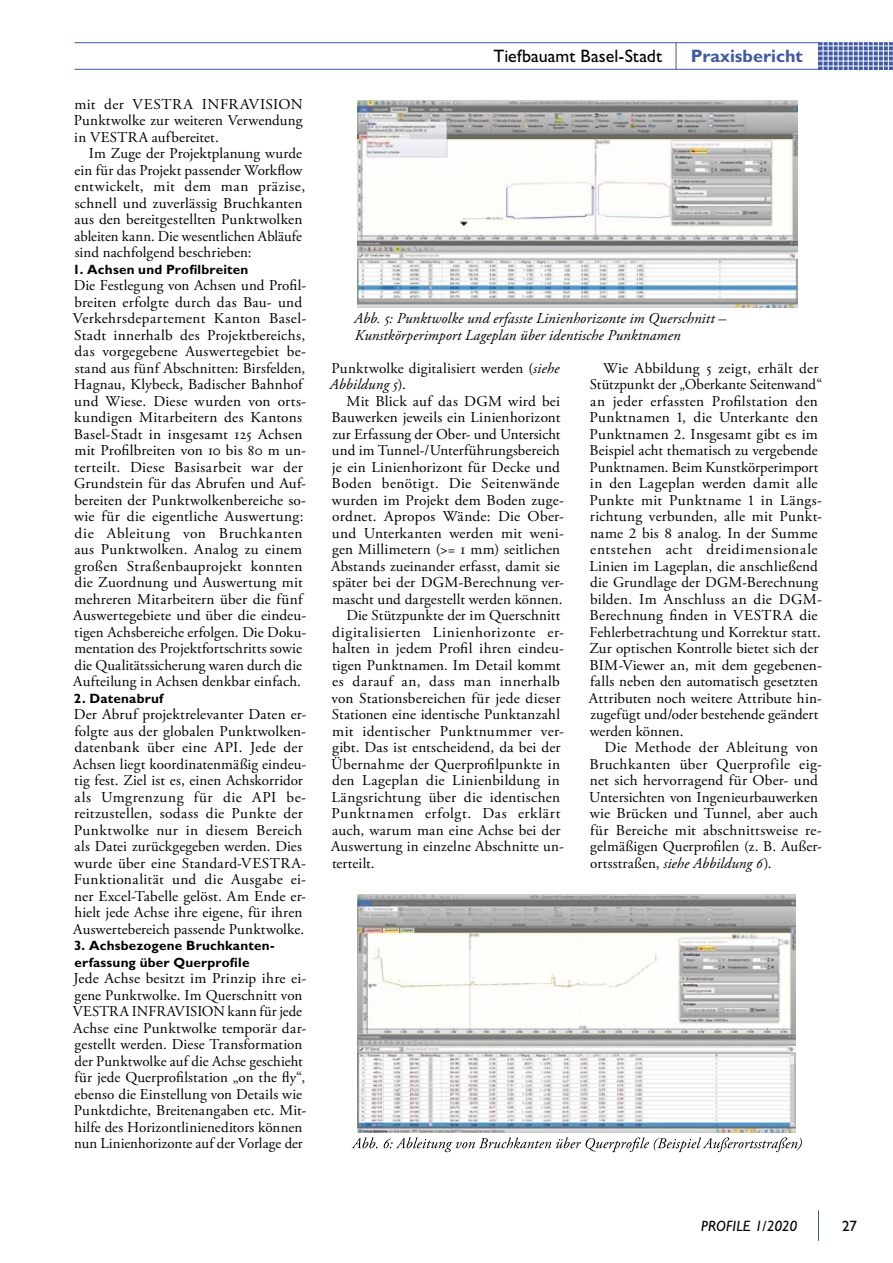
<style>
.page{position:relative;width:893px;height:1263px;background:#fff}
.page>*{position:absolute;margin:0;border:0;box-sizing:border-box;transform-origin:0 0}
.t1{font:18px "Gill Sans";letter-spacing:.005em;color:#000}
.t2{font:700 18px "Gill Sans";color:#4059a4}
.t3{font:15px/16.5px "Adobe Garamond Pro";letter-spacing:.015em;color:#000}
.t4{font:italic 15px/16.5px "Adobe Garamond Pro";letter-spacing:.005em;color:#000}
.t5{font:15px "Adobe Garamond Pro";letter-spacing:.04em;color:#000}
.t6{font:15px "Adobe Garamond Pro";letter-spacing:.035em;color:#000}
.t7{font:italic 15px "Gill Sans";letter-spacing:.005em;color:#000}
.t8{font:15px "Gill Sans";color:#000}
.t9{font:700 13.5px/16.5px "Gill Sans";letter-spacing:.015em;color:#000}
.s1{font-style:italic}
</style>
<div class="page">
<svg style="left:818px;top:43px;width:74px;height:26px"></svg>
<hr style="left:75px;top:42px;width:818px;height:1px;background:#4059a4">
<hr style="left:75px;top:69px;width:748px;height:1px;background:#4059a4">
<svg style="left:676px;top:43px;width:1px;height:26px"></svg>
<hr style="left:817px;top:66px;width:76px;height:1px;background:#fff">
<hr style="left:817px;top:61px;width:76px;height:1px;background:#fff">
<hr style="left:817px;top:56px;width:76px;height:1px;background:#fff">
<hr style="left:817px;top:51px;width:76px;height:1px;background:#fff">
<hr style="left:817px;top:46px;width:76px;height:1px;background:#fff">
<hr style="left:843px;top:11px;width:1px;height:75px;background:#fff">
<hr style="left:838px;top:11px;width:1px;height:75px;background:#fff">
<hr style="left:833px;top:10px;width:1px;height:76px;background:#fff">
<hr style="left:828px;top:10px;width:1px;height:76px;background:#fff">
<hr style="left:823px;top:10px;width:1px;height:76px;background:#fff">
<hr style="left:868px;top:15px;width:1px;height:75px;background:#fff">
<hr style="left:863px;top:15px;width:1px;height:75px;background:#fff">
<hr style="left:858px;top:14px;width:1px;height:75px;background:#fff">
<hr style="left:853px;top:14px;width:1px;height:76px;background:#fff">
<hr style="left:848px;top:14px;width:1px;height:76px;background:#fff">
<hr style="left:892px;top:20px;width:1px;height:75px;background:#fff">
<hr style="left:888px;top:19px;width:1px;height:76px;background:#fff">
<hr style="left:883px;top:19px;width:1px;height:75px;background:#fff">
<hr style="left:878px;top:19px;width:1px;height:76px;background:#fff">
<hr style="left:873px;top:19px;width:1px;height:76px;background:#fff">
<hr style="left:818px;top:1210px;width:1px;height:31px;background:#4059a4">
<img style="left:357px;top:895px;width:439px;height:237px">
<img style="left:357px;top:100px;width:441px;height:208px">
<svg style="left:352px;top:1137px;width:450px;height:15px"></svg>
<p class="t3" style="left:74px;top:96px;width:230px;text-align:justify">mit der VESTRA INFRAVISION Punktwolke zur weiteren Verwendung in VESTRA aufbereitet.</p>
<p class="t3" style="left:75px;top:146px;width:232px;text-indent:14px">Im Zuge der Projektplanung wurde ein für das Projekt passender Workflow entwickelt, mit dem man präzise, schnell und zuverlässig Bruchkanten aus den bereitgestellten Punktwolken ableiten kann. Die wesentlichen Abläufe sind nachfolgend beschrieben:</p>
<p class="t9" style="left:73px;top:261px;width:177px">1. Achsen und Profilbreiten</p>
<p class="t3" style="left:73px;top:278px;width:235px">Die Festlegung von Achsen und Profil&shy;breiten erfolgte durch das Bau- und Verkehrsdepartement Kanton Basel-Stadt innerhalb des Projektbereichs, das vorgegebene Auswertegebiet be&shy;stand aus fünf Abschnitten: Birsfelden, Hagnau, Klybeck, Badischer Bahnhof und Wiese. Diese wurden von orts&shy;kundigen Mitarbeitern des Kantons Basel-Stadt in insgesamt 125 Achsen mit Profilbreiten von 10 bis 80 m un&shy;terteilt. Diese Basisarbeit war der Grundstein für das Abrufen und Auf&shy;bereiten der Punktwolkenbereiche so&shy;wie für die eigentliche Auswertung: die Ableitung von Bruchkanten aus Punktwolken. Analog zu einem großen Straßenbauprojekt konnten die Zuordnung und Auswertung mit mehreren Mitarbeitern über die fünf Auswertegebiete und über die eindeu&shy;tigen Achsbereiche erfolgen. Die Doku&shy;mentation des Projektfortschritts sowie die Qualitätssicherung waren durch die Aufteilung in Achsen denkbar einfach.</p>
<p class="t9" style="left:74px;top:690px;width:91px">2. Datenabruf</p>
<p class="t3" style="left:73px;top:707px;width:234px">Der Abruf projektrelevanter Daten er&shy;folgte aus der globalen Punktwolken&shy;datenbank über eine API. Jede der Achsen liegt koordinatenmäßig eindeu&shy;tig fest. Ziel ist es, einen Achskorridor als Umgrenzung für die API be&shy;reitzustellen, sodass die Punkte der Punktwolke nur in diesem Bereich als Datei zurückgegeben werden. Dies wurde über eine Standard-VESTRA-Funktionalität und die Ausgabe ei&shy;ner Excel-Tabelle gelöst. Am Ende er&shy;hielt jede Achse ihre eigene, für ihren Auswertebereich passende Punktwolke.</p>
<p class="t9" style="left:74px;top:937px;width:202px">3. Achsbezogene Bruchkanten&shy;erfassung über Querprofile</p>
<p class="t3" style="left:73px;top:971px;width:235px">Jede Achse besitzt im Prinzip ihre ei&shy;gene Punktwolke. Im Querschnitt von VESTRA INFRAVISION kann für jede Achse eine Punktwolke temporär dar&shy;gestellt werden. Diese Transformation der Punktwolke auf die Achse geschieht für jede Querprofilstation „on the fly“, ebenso die Einstellung von Details wie Punktdichte, Breitenangaben etc. Mit&shy;hilfe des Horizontlinieneditors können nun Linienhorizonte auf der Vorlage der</p>
<p class="t1" style="left:493px;top:46px;width:170px">Tiefbauamt Basel-Stadt</p>
<p class="t2" style="left:691px;top:45px;width:114px">Praxisbericht</p>
<p class="t4" style="left:354px;top:310px;width:373px">Abb. 5: Punktwolke und erfasste Linienhorizonte im Querschnitt –<br>Kunstkörperimport Lageplan über identische Punktnamen</p>
<p class="t3" style="left:330px;top:360px;width:231px">Punktwolke digitalisiert werden (<span class="s1">siehe<br>Abbildung 5</span>).</p>
<p class="t3" style="left:346px;top:393px;width:215px">Mit Blick auf das DGM wird bei</p>
<p class="t3" style="left:332px;top:410px;width:230px">Bauwerken jeweils ein Linienhorizont</p>
<p class="t3" style="left:332px;top:426px;width:230px">zur Erfassung der Ober- und Untersicht</p>
<p class="t3" style="left:332px;top:443px;width:230px">und im Tunnel-/Unterführungsbereich</p>
<p class="t3" style="left:332px;top:459px;width:230px">je ein Linienhorizont für Decke und</p>
<p class="t3" style="left:332px;top:476px;width:230px">Boden benötigt. Die Seitenwände</p>
<p class="t3" style="left:332px;top:492px;width:234px">wurden im Projekt dem Boden zuge-</p>
<p class="t3" style="left:332px;top:509px;width:233px">ordnet. Apropos Wände: Die Ober-</p>
<p class="t3" style="left:332px;top:525px;width:233px">und Unterkanten werden mit weni-</p>
<p class="t3" style="left:332px;top:542px;width:229px">gen Millimetern (&gt;= 1 mm) seitlichen</p>
<p class="t3" style="left:331px;top:558px;width:230px">Abstands zueinander erfasst, damit sie</p>
<p class="t3" style="left:332px;top:575px;width:233px">später bei der DGM-Berechnung ver-</p>
<p class="t3" style="left:332px;top:591px;width:232px">mascht und dargestellt werden können.</p>
<p class="t3" style="left:347px;top:608px;width:215px">Die Stützpunkte der im Querschnitt</p>
<p class="t5" style="left:332px;top:623px;width:233px">digitalisierten Linienhorizonte er-</p>
<p class="t3" style="left:332px;top:641px;width:233px">halten in jedem Profil ihren eindeu-</p>
<p class="t3" style="left:332px;top:657px;width:230px">tigen Punktnamen. Im Detail kommt</p>
<p class="t6" style="left:332px;top:672px;width:229px">es darauf an, dass man innerhalb</p>
<p class="t3" style="left:331px;top:690px;width:231px">von Stationsbereichen für jede dieser</p>
<p class="t3" style="left:332px;top:707px;width:230px">Stationen eine identische Punktanzahl</p>
<p class="t3" style="left:332px;top:723px;width:233px">mit identischer Punktnummer ver-</p>
<p class="t3" style="left:332px;top:740px;width:230px">gibt. Das ist entscheidend, da bei der</p>
<p class="t3" style="left:331px;top:756px;width:230px">Übernahme der Querprofilpunkte in</p>
<p class="t3" style="left:332px;top:773px;width:229px">den Lageplan die Linienbildung in</p>
<p class="t3" style="left:331px;top:789px;width:230px">Längsrichtung über die identischen</p>
<p class="t5" style="left:332px;top:804px;width:230px">Punktnamen erfolgt. Das erklärt</p>
<p class="t3" style="left:332px;top:822px;width:230px">auch, warum man eine Achse bei der</p>
<p class="t3" style="left:331px;top:839px;width:234px">Auswertung in einzelne Abschnitte un-</p>
<p class="t3" style="left:332px;top:855px;width:44px">terteilt.</p>
<p class="t3" style="left:589px;top:360px;width:235px;text-indent:14px">Wie Abbildung 5 zeigt, erhält der Stützpunkt der „Oberkante Seitenwand“ an jeder erfassten Profilstation den Punktnamen 1, die Unterkante den Punktnamen 2. Insgesamt gibt es im Beispiel acht thematisch zu vergebende Punktnamen. Beim Kunstkörperimport in den Lageplan werden damit alle Punkte mit Punktname 1 in Längs&shy;richtung verbunden, alle mit Punkt&shy;name 2 bis 8 analog. In der Summe entstehen acht dreidimensionale Linien im Lageplan, die anschließend die Grundlage der DGM-Berechnung bilden. Im Anschluss an die DGM-Berechnung finden in VESTRA die Fehlerbetrachtung und Korrektur statt.<br>Zur optischen Kontrolle bietet sich der BIM-Viewer an, mit dem gegebenen&shy;falls neben den automatisch gesetzten Attributen noch weitere Attribute hin&shy;zugefügt und/oder bestehende geändert werden können.</p>
<p class="t3" style="left:589px;top:740px;width:234px;text-indent:15px">Die Methode der Ableitung von Bruchkanten über Querprofile eig&shy;net sich hervorragend für Ober- und Untersichten von Ingenieurbauwerken wie Brücken und Tunnel, aber auch für Bereiche mit abschnittsweise re&shy;gelmäßigen Querprofilen (z. B. Außer&shy;ortsstraßen, <span class="s1">siehe Abbildung 6</span>).</p>
<p class="t7" style="left:701px;top:1217px;width:98px">PROFILE 1/2020</p>
<p class="t8" style="left:842px;top:1217px;width:16px">27</p>
</div>
